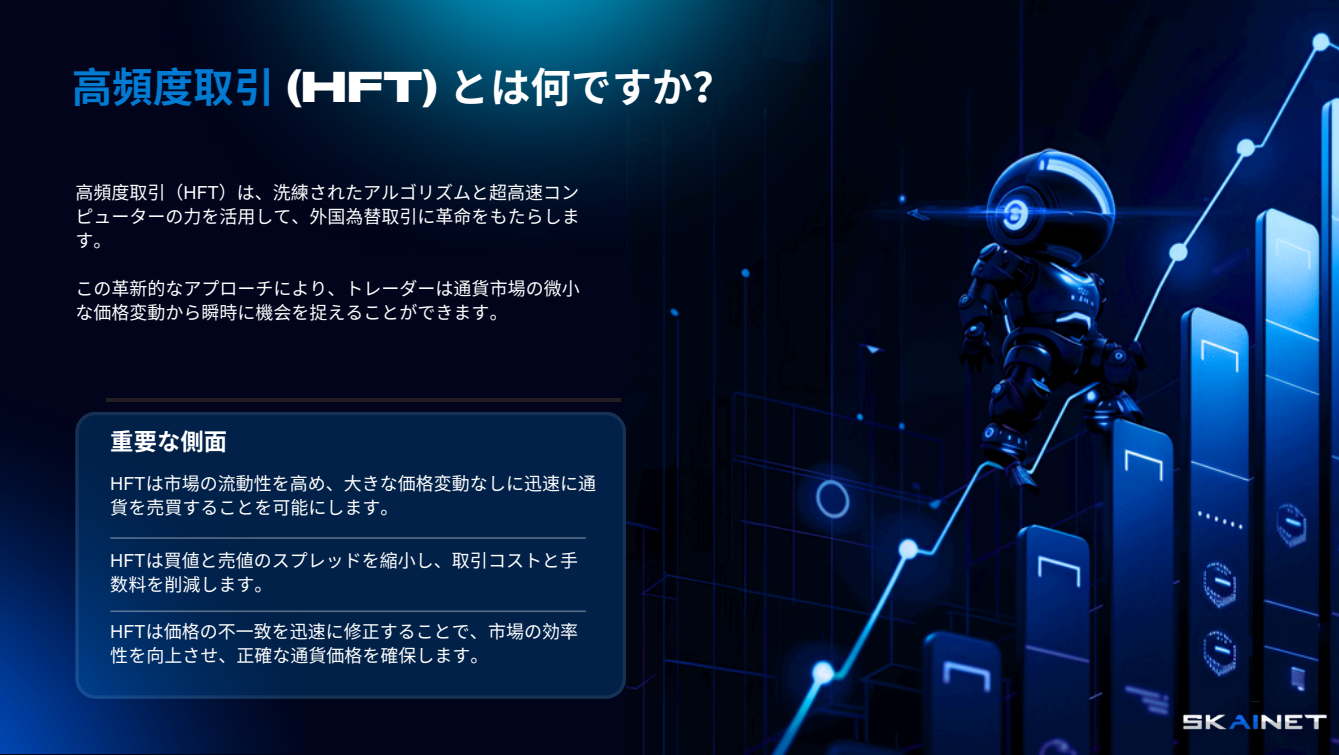
<style>
.page{position:relative;width:1339px;height:755px;background:#fff}
.page>*{position:absolute;margin:0;border:0;box-sizing:border-box;transform-origin:0 0}
.t1{font:700 40.5px "Noto Sans CJ Ksc";color:#fff}
.t2{font:700 23.4px "Noto Sans CJ Ksc";color:#fff}
.t3{font:18px/24.1px "Noto Sans CJ Ksc";color:#fff}
.s1{color:#017ad2}
.s2{font-family:"Druk Wide Cyr"}
.s3{font-family:"Helvetica Now Text"}
</style>
<div class="page">
<div style="left:0;top:0;width:1338px;height:754px;background:#01041b"></div>
<img style="left:626px;top:0;width:712px;height:754px">
<img style="left:230px;top:0;width:668px;height:251px">
<img style="left:0;top:401px;width:304px;height:352px">
<svg style="left:75px;top:411px;width:551px;height:287px;background:#01234c"></svg>
<hr style="left:110px;top:537px;width:475px;height:1px;background:#e9e9e9">
<hr style="left:110px;top:610px;width:475px;height:2px;background:#e9e9e9">
<img style="left:1179px;top:701px;width:148px;height:34px">
<hr style="left:106px;top:398px;width:515px;height:3px;background:#231f20">
<h3 class="t1" style="left:72px;top:55px;width:663px"><span class="s1">高頻度取引</span> <span class="s2">(HFT)</span> とは何ですか？</h3>
<p class="t3" style="left:75px;top:179px;width:506px;text-align:justify">高頻度取引（<span class="s3">HFT</span>）は、洗練されたアルゴリズムと超高速コンピューターの力を活用して、外国為替取引に革命をもたらします。</p>
<p class="t3" style="left:75px;top:275px;width:504px">この革新的なアプローチにより、トレーダーは通貨市場の微小な価格変動から瞬時に機会を捉えることができます。</p>
<h2 class="t2" style="left:110px;top:423px;width:116px">重要な側面</h2>
<p class="t3" style="left:110px;top:470px;width:487px"><span class="s3">HFT</span>は市場の流動性を高め、大きな価格変動なしに迅速に通貨を売買することを可能にします。</p>
<h3 class="t3" style="left:110px;top:547px;width:467px"><span class="s3">HFT</span>は買値と売値のスプレッドを縮小し、取引コストと手数料を削減します。</h3>
<h3 class="t3" style="left:110px;top:618px;width:469px"><span class="s3">HFT</span>は価格の不一致を迅速に修正することで、市場の効率性を向上させ、正確な通貨価格を確保します。</h3>
</div>
